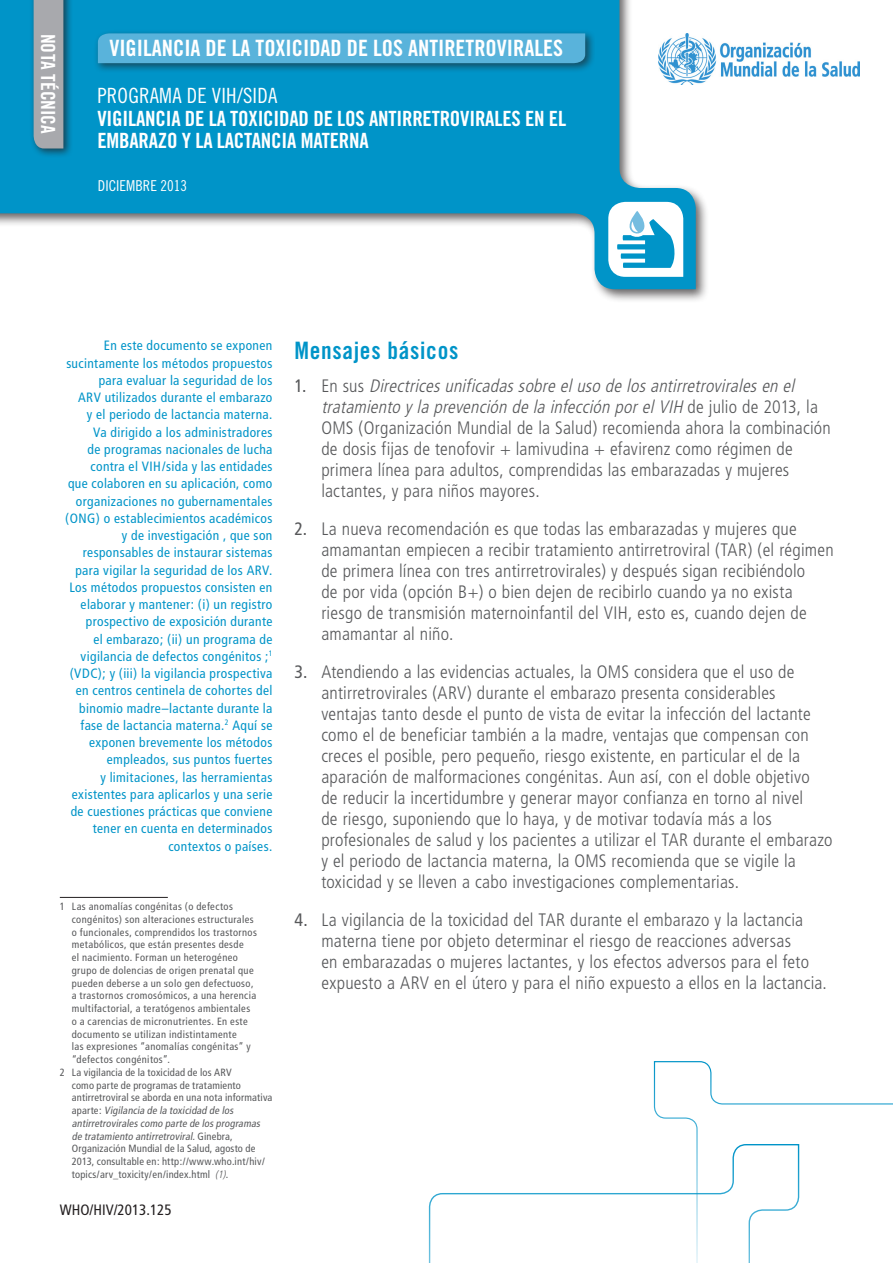
<style>
.page{position:relative;width:893px;height:1263px;background:#fff}
.page>*{position:absolute;margin:0;border:0;box-sizing:border-box;transform-origin:0 0}
.Level_1_title__Secon{font:24px "Trade Gothic Bold Cond Twenty";letter-spacing:.03em;color:#0094c8}
.t1{font:22.5px "Trade Gothic Bold Cond Twenty";color:#fff}
.t2{font:21px/22.5px "Trade Gothic Bold Cond Twenty";letter-spacing:-.01em;color:#fff}
.t3{font:19.5px "Trade Gothic Bold Cond Twenty";color:#fff}
.Body_bullet_level_1{font:300 condensed 18px/21px "Frutiger";letter-spacing:.01em;color:#57585a}
.t4{font:condensed 15px "Frutiger";color:#231f20}
.t5{font:15px "Trade Gothic Cond Eighteen";color:#fff}
.intro_copy{font:condensed 13.5px/17.2px "Frutiger";letter-spacing:.03em;color:#0094c8;text-align:right}
.t6{font:condensed 10.5px/12.8px "Frutiger";letter-spacing:.035em;color:#57585a}
.t7{font:condensed 10.5px/12.8px "Frutiger";letter-spacing:.015em;color:#57585a}
.s1{font-family:"Trade Gothic Cond Eighteen"}
.s2{font-style:italic}
.s3{font-weight:300;font-style:italic}
.s4{font-weight:400}
</style>
<div class="page">
<img style="left:710px;top:42px;width:149px;height:35px">
<div style="left:0;top:0;width:710px;height:303px;background:#231f20;opacity:.7"></div>
<svg style="left:0;top:0;width:696px;height:289px;fill:#0094c8"></svg>
<div style="left:29px;top:0;width:45px;height:159px;background:#231f20;opacity:.7"></div>
<div style="left:34px;top:0;width:29px;height:148px;background:#a8a9ad"></div>
<div style="left:94px;top:29px;width:501px;height:44px;background:#231f20;opacity:.6"></div>
<div style="left:98px;top:33px;width:487px;height:30px;background:#59b3db"></div>
<svg style="left:608px;top:202px;width:75px;height:75px"></svg>
<hr style="left:60px;top:897px;width:108px;height:1px;background:#231f20">
<svg style="left:428px;top:1193px;width:225px;height:70px"></svg>
<svg style="left:653px;top:1061px;width:240px;height:202px"></svg>
<p class="t3" style="left:60px;top:34px;width:102px;rotate:90deg">NOTA TÉCNICA</p>
<p class="t1" style="left:109px;top:34px;width:455px">VIGILANCIA DE LA TOXICIDAD DE LOS ANTIRETROVIRALES</p>
<p class="t2" style="left:97px;top:84px;width:470px"><span class="s1">PROGRAMA DE VIH/SIDA<br></span>VIGILANCIA DE LA TOXICIDAD DE LOS ANTIRRETROVIRALES EN EL<br>EMBARAZO Y LA LACTANCIA MATERNA</p>
<p class="t5" style="left:98px;top:177px;width:91px">DICIEMBRE 2013</p>
<p class="intro_copy" style="left:65px;top:337px;width:209px">En este documento se exponen sucintamente los métodos propuestos para evaluar la seguridad de los<br>ARV utilizados durante el embarazo<br>y el periodo de lactancia materna.<br>Va dirigido a los administradores<br>de programas nacionales de lucha contra el VIH/sida y las entidades<br>que colaboren en su aplicación, como organizaciones no gubernamentales (ONG) o establecimientos académicos y de investigación , que son responsables de instaurar sistemas para vigilar la seguridad de los ARV.<br>Los métodos propuestos consisten en elaborar y mantener: (i) un registro prospectivo de exposición durante<br>el embarazo; (ii) un programa de vigilancia de defectos congénitos ;<sup>1 </sup>(VDC); y (iii) la vigilancia prospectiva en centros centinela de cohortes del binomio madre–lactante durante la fase de lactancia materna.<sup>2</sup> Aquí se exponen brevemente los métodos empleados, sus puntos fuertes<br>y limitaciones, las herramientas existentes para aplicarlos y una serie de cuestiones prácticas que conviene tener en cuenta en determinados contextos o países.</p>
<p class="t6" style="left:72px;top:900px;width:187px;text-indent:-12px">1 Las anomalías congénitas (o defectos congénitos) son alteraciones estructurales o funcionales, comprendidos los trastornos metabólicos, que están presentes desde<br>el nacimiento. Forman un heterogéneo grupo de dolencias de origen prenatal que pueden deberse a un solo gen defectuoso, a trastornos cromosómicos, a una herencia multifactorial, a teratógenos ambientales o a carencias de micronutrientes. En este documento se utilizan indistintamente<br>las expresiones “anomalías congénitas” y “defectos congénitos”.</p>
<p class="t7" style="left:72px;top:1066px;width:202px;text-indent:-12px">2 La vigilancia de la toxicidad de los ARV<br>como parte de programas de tratamiento antirretroviral se aborda en una nota informativa a p a r t e : <span class="s2">Vigilancia de la toxicidad de los antirretroviralescomo parte de losprogramas de tratamiento antirretroviral.</span>G i n e b r a , Organización Mundial de la Salud, agosto de 2013, consultable en: http://www.who.int/hiv/ topics/arv_toxicity/en/index.html <span class="s3">(1)</span>.</p>
<p class="t4" style="left:60px;top:1201px;width:113px">WHO/HIV/2013.125</p>
<p class="Level_1_title__Secon" style="left:294px;top:335px;width:166px">Mensajes básicos</p>
<p class="Body_bullet_level_1" style="left:321px;top:376px;width:511px;text-indent:-27px"><span class="s4">1 .</span> E n s u s <span class="s2">Directricesunificadassobre eluso de losantirretroviralesen el tratamiento yla prevención de la infección porelVIH</span> d e j u l i o d e 2 0 1 3 , l a OMS (Organización Mundial de la Salud) recomienda ahora la combinación de dosis fijas de tenofovir + lamivudina + efavirenz como régimen de primera línea para adultos, comprendidas las embarazadas y mujeres lactantes, y para niños mayores.</p>
<p class="Body_bullet_level_1" style="left:321px;top:519px;width:514px;text-indent:-27px"><span class="s4">2.</span> La nueva recomendación es que todas las embarazadas y mujeres que amamantan empiecen a recibir tratamiento antirretroviral (TAR) (el régimen de primera línea con tres antirretrovirales) y después sigan recibiéndolo<br>de por vida (opción B+) o bien dejen de recibirlo cuando ya no exista riesgo de transmisión maternoinfantil del VIH, esto es, cuando dejen de amamantar al niño.</p>
<p class="Body_bullet_level_1" style="left:321px;top:662px;width:513px;text-indent:-27px"><span class="s4">3.</span> Atendiendo a las evidencias actuales, la OMS considera que el uso de antirretrovirales (ARV) durante el embarazo presenta considerables ventajas tanto desde el punto de vista de evitar la infección del lactante como el de beneficiar también a la madre, ventajas que compensan con creces el posible, pero pequeño, riesgo existente, en particular el de la aparación de malformaciones congénitas. Aun así, con el doble objetivo<br>de reducir la incertidumbre y generar mayor confianza en torno al nivel<br>de riesgo, suponiendo que lo haya, y de motivar todavía más a los profesionales de salud y los pacientes a utilizar el TAR durante el embarazo y el periodo de lactancia materna, la OMS recomienda que se vigile la toxicidad y se lleven a cabo investigaciones complementarias.</p>
<p class="Body_bullet_level_1" style="left:321px;top:910px;width:507px;text-indent:-27px"><span class="s4">4.</span> La vigilancia de la toxicidad del TAR durante el embarazo y la lactancia materna tiene por objeto determinar el riesgo de reacciones adversas<br>en embarazadas o mujeres lactantes, y los efectos adversos para el feto expuesto a ARV en el útero y para el niño expuesto a ellos en la lactancia.</p>
</div>
